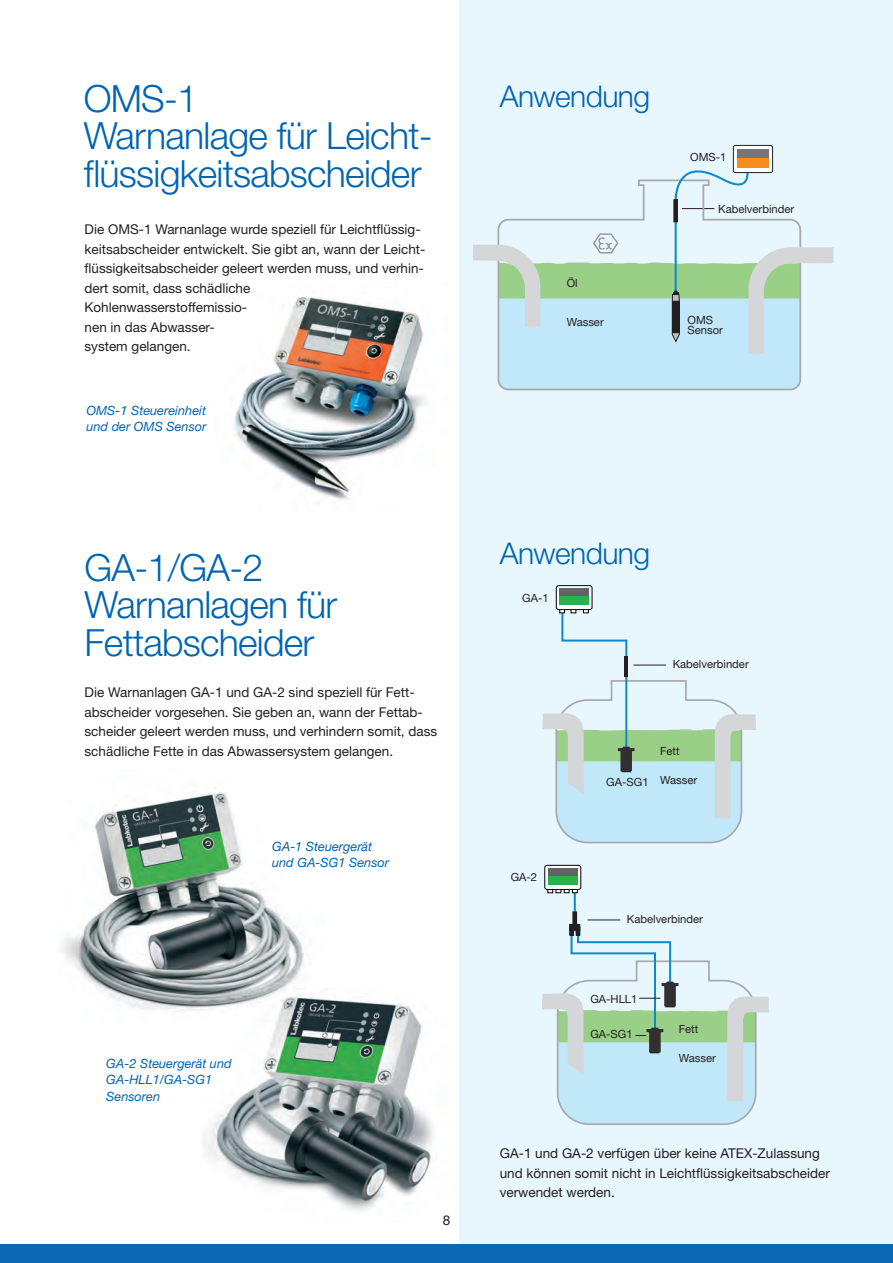
<style>
.page{position:relative;width:893px;height:1263px;background:#fff}
.page>*{position:absolute;margin:0;border:0;box-sizing:border-box;transform-origin:0 0}
.t1{font:300 37.5px/37.5px "Helvetica Neue";letter-spacing:-.02em;color:#0164b1}
.t2{font:300 30px "Helvetica Neue";letter-spacing:-.02em;color:#0164b1}
.t3{font:13.5px/19.5px "Helvetica Neue";color:#231f20}
.t4{font:italic 12.75px/16.5px "Helvetica Neue";color:#0164b1}
.t5{font:11.25px/10.5px "Helvetica Neue";color:#231f20}
</style>
<div class="page">
<img style="left:203px;top:999px;width:231px;height:212px">
<img style="left:234px;top:296px;width:192px;height:204px">
<div style="left:459px;top:0;width:434px;height:1263px;background:#e8f6fd"></div>
<div style="left:0;top:1244px;width:893px;height:19px;background:#0d67b3"></div>
<img style="left:61px;top:788px;width:266px;height:233px">
<svg style="left:542px;top:606px;width:214px;height:238px"></svg>
<svg style="left:556px;top:586px;width:36px;height:24px"></svg>
<div style="left:556px;top:585px;width:36px;height:25px;border:1px solid #000;border-radius:2px"></div>
<div style="left:559px;top:589px;width:30px;height:8px;background:#636366"></div>
<div style="left:559px;top:597px;width:30px;height:8px;background:#28b24c"></div>
<hr style="left:633px;top:665px;width:33px;height:1px;background:#231f20">
<hr style="left:588px;top:920px;width:32px;height:1px;background:#231f20">
<svg style="left:497px;top:179px;width:305px;height:212px"></svg>
<svg style="left:671px;top:151px;width:84px;height:58px"></svg>
<div style="left:733px;top:145px;width:40px;height:28px;background:#fff;border-radius:2px"></div>
<div style="left:733px;top:145px;width:40px;height:28px;border:1px solid #231f20;border-radius:2px"></div>
<div style="left:736px;top:147px;width:34px;height:25px;background:#fff"></div>
<hr style="left:675px;top:221px;width:2px;height:77px;background:#0c8acd">
<div style="left:673px;top:199px;width:4px;height:23px;border:1px solid #231f20"></div>
<div style="left:737px;top:149px;width:31px;height:10px;background:#757679"></div>
<div style="left:737px;top:159px;width:31px;height:9px;background:#f68e1e"></div>
<svg style="left:473px;top:233px;width:360px;height:156px"></svg>
<hr style="left:574px;top:890px;width:2px;height:35px;background:#0c8acd">
<div style="left:573px;top:911px;width:4px;height:19px;border:1px solid #231f20"></div>
<svg style="left:548px;top:890px;width:30px;height:3px"></svg>
<div style="left:545px;top:865px;width:36px;height:24px;background:#fff;border-radius:2px"></div>
<div style="left:544px;top:865px;width:37px;height:25px;border:1px solid #000;border-radius:2px"></div>
<div style="left:548px;top:868px;width:30px;height:9px;background:#636366"></div>
<div style="left:548px;top:876px;width:30px;height:9px;background:#28b24c"></div>
<svg style="left:542px;top:922px;width:227px;height:203px"></svg>
<h1 class="t1" style="left:84px;top:79px;width:350px">OMS-1<br>Warnanlage für Leicht&shy;flüssigkeitsabscheider</h1>
<p class="t3" style="left:85px;top:220px;width:342px">Die OMS-1 Warnanlage wurde speziell für Leichtflüssig&shy;keitsabscheider entwickelt. Sie gibt an, wann der Leicht&shy;flüssigkeitsabscheider geleert werden muss, und verhin&shy;dert somit, dass schädliche<br>Kohlenwasserstoffemissio-<br>nen in das Abwasser-<br>system gelangen.</p>
<p class="t4" style="left:86px;top:402px;width:121px">OMS-1 Steuereinheit und der OMS Sensor</p>
<h1 class="t1" style="left:85px;top:548px;width:254px">GA-1/GA-2<br>Warnanlagen für<br>Fettabscheider</h1>
<p class="t3" style="left:85px;top:682px;width:354px">Die Warnanlagen GA-1 und GA-2 sind speziell für Fett&shy;abscheider vorgesehen. Sie geben an, wann der Fettab&shy;scheider geleert werden muss, und verhindern somit, dass schädliche Fette in das Abwassersystem gelangen.</p>
<p class="t4" style="left:272px;top:838px;width:118px">GA-1 Steuergerät und GA-SG1 Sensor</p>
<p class="t4" style="left:106px;top:1055px;width:127px">GA-2 Steuergerät und<br>GA-HLL1/GA-SG1<br>Sensoren</p>
<p class="t3" style="left:443px;top:1210px;width:9px">8</p>
<h2 class="t2" style="left:500px;top:78px;width:152px">Anwendung</h2>
<p class="t5" style="left:690px;top:151px;width:38px">OMS-1</p>
<p class="t5" style="left:718px;top:203px;width:78px">Kabelverbinder</p>
<p class="t5" style="left:567px;top:278px;width:13px">Öl</p>
<p class="t5" style="left:567px;top:317px;width:39px">Wasser</p>
<p class="t5" style="left:687px;top:314px;width:37px">OMS<br>Sensor</p>
<h2 class="t2" style="left:500px;top:534px;width:152px">Anwendung</h2>
<p class="t5" style="left:522px;top:592px;width:28px">GA-1</p>
<p class="t5" style="left:511px;top:871px;width:28px">GA-2</p>
<p class="t5" style="left:673px;top:659px;width:78px">Kabelverbinder</p>
<p class="t5" style="left:660px;top:746px;width:21px">Fett</p>
<p class="t5" style="left:606px;top:775px;width:92px">GA-SG1 Wasser</p>
<p class="t5" style="left:627px;top:913px;width:78px">Kabelverbinder</p>
<p class="t5" style="left:590px;top:993px;width:49px">GA-HLL1</p>
<p class="t5" style="left:590px;top:1029px;width:44px">GA-SG1</p>
<p class="t5" style="left:679px;top:1024px;width:21px">Fett</p>
<p class="t5" style="left:679px;top:1052px;width:39px">Wasser</p>
<p class="t3" style="left:500px;top:1144px;width:332px">GA-1 und GA-2 verfügen über keine ATEX-Zulassung und können somit nicht in Leichtflüssigkeitsabscheider verwendet werden.</p>
</div>
